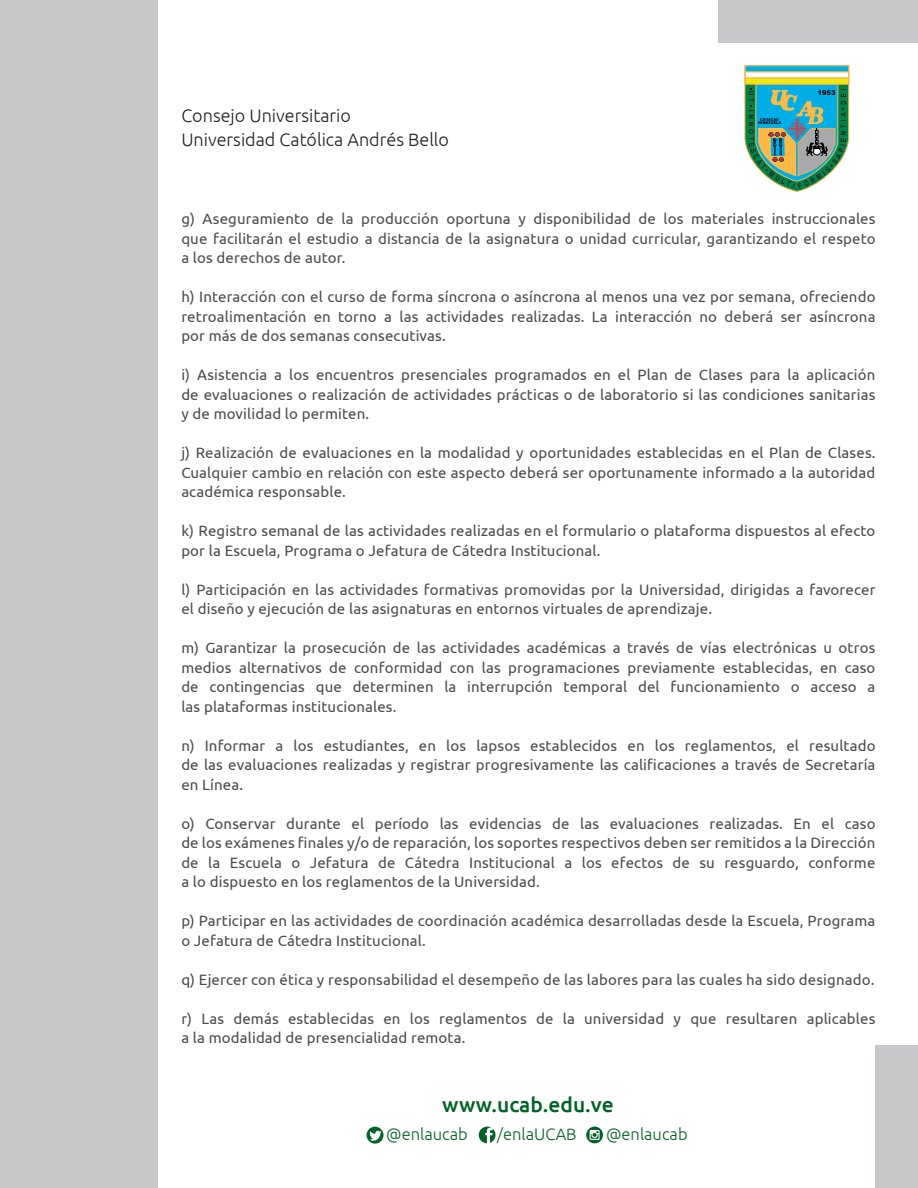
<style>
.page{position:relative;width:918px;height:1188px;background:#fff}
.page>*{position:absolute;margin:0;border:0;box-sizing:border-box;transform-origin:0 0}
.t1{font:500 21px "Ubuntu";color:#006224}
.t2{font:300 18px/24px "Ubuntu";color:#231f20}
.t3{font:300 16.5px "Ubuntu";color:#006224}
.t4{font:15px/19.5px "Ubuntu";letter-spacing:.01em;color:#4b4c4d;text-align:justify}
</style>
<div class="page">
<div style="left:0;top:0;width:157px;height:1188px;background:#c7c8ca"></div>
<div style="left:718px;top:0;width:200px;height:43px;background:#c7c8ca"></div>
<div style="left:875px;top:1046px;width:43px;height:142px;background:#c7c8ca"></div>
<svg style="left:586px;top:1127px;width:17px;height:16px"></svg>
<svg style="left:479px;top:1127px;width:17px;height:16px"></svg>
<svg style="left:367px;top:1127px;width:16px;height:17px"></svg>
<svg style="left:744px;top:65px;width:106px;height:127px;background:#69a99c"></svg>
<div style="left:745px;top:71px;width:104px;height:8px;background:#fff;border:1px solid #fbb03f"></div>
<div style="left:745px;top:78px;width:104px;height:7px;background:#eee90f;border:1px solid #fbb03f"></div>
<p class="t2" style="left:181px;top:104px;width:269px">Consejo Universitario<br>Universidad Católica Andrés Bello</p>
<p class="t4" style="left:181px;top:208px;width:696px">g) Aseguramiento de la producción oportuna y disponibilidad de los materiales instruccionales que facilitarán el estudio a distancia de la asignatura o unidad curricular, garantizando el respeto a los derechos de autor.</p>
<p class="t4" style="left:181px;top:286px;width:696px">h) Interacción con el curso de forma síncrona o asíncrona al menos una vez por semana, ofreciendo retroalimentación en torno a las actividades realizadas. La interacción no deberá ser asíncrona por más de dos semanas consecutivas.</p>
<p class="t4" style="left:181px;top:364px;width:696px">i) Asistencia a los encuentros presenciales programados en el Plan de Clases para la aplicación de evaluaciones o realización de actividades prácticas o de laboratorio si las condiciones sanitarias y de movilidad lo permiten.</p>
<p class="t4" style="left:181px;top:442px;width:696px">j) Realización de evaluaciones en la modalidad y oportunidades establecidas en el Plan de Clases.<br>Cualquier cambio en relación con este aspecto deberá ser oportunamente informado a la autoridad académica responsable.</p>
<p class="t4" style="left:181px;top:520px;width:696px">k) Registro semanal de las actividades realizadas en el formulario o plataforma dispuestos al efecto por la Escuela, Programa o Jefatura de Cátedra Institucional.</p>
<p class="t4" style="left:181px;top:579px;width:696px">l) Participación en las actividades formativas promovidas por la Universidad, dirigidas a favorecer el diseño y ejecución de las asignaturas en entornos virtuales de aprendizaje.</p>
<p class="t4" style="left:181px;top:637px;width:696px">m) Garantizar la prosecución de las actividades académicas a través de vías electrónicas u otros medios alternativos de conformidad con las programaciones previamente establecidas, en caso de contingencias que determinen la interrupción temporal del funcionamiento o acceso a las plataformas institucionales.</p>
<p class="t4" style="left:181px;top:735px;width:696px">n) Informar a los estudiantes, en los lapsos establecidos en los reglamentos, el resultado de las evaluaciones realizadas y registrar progresivamente las calificaciones a través de Secretaría en Línea.</p>
<p class="t4" style="left:181px;top:813px;width:696px">o) Conservar durante el período las evidencias de las evaluaciones realizadas. En el caso de los exámenes finales y/o de reparación, los soportes respectivos deben ser remitidos a la Dirección de la Escuela o Jefatura de Cátedra Institucional a los efectos de su resguardo, conforme a lo dispuesto en los reglamentos de la Universidad.</p>
<p class="t4" style="left:181px;top:910px;width:696px">p) Participar en las actividades de coordinación académica desarrolladas desde la Escuela, Programa o Jefatura de Cátedra Institucional.</p>
<p class="t4" style="left:181px;top:969px;width:695px">q) Ejercer con ética y responsabilidad el desempeño de las labores para las cuales ha sido designado.</p>
<p class="t4" style="left:181px;top:1008px;width:696px">r) Las demás establecidas en los reglamentos de la universidad y que resultaren aplicables a la modalidad de presencialidad remota.</p>
<h1 class="t1" style="left:442px;top:1091px;width:173px">www.ucab.edu.ve</h1>
<p class="t3" style="left:386px;top:1124px;width:83px">@enlaucab</p>
<p class="t3" style="left:497px;top:1124px;width:81px">/enlaUCAB</p>
<p class="t3" style="left:606px;top:1124px;width:83px">@enlaucab</p>
</div>
